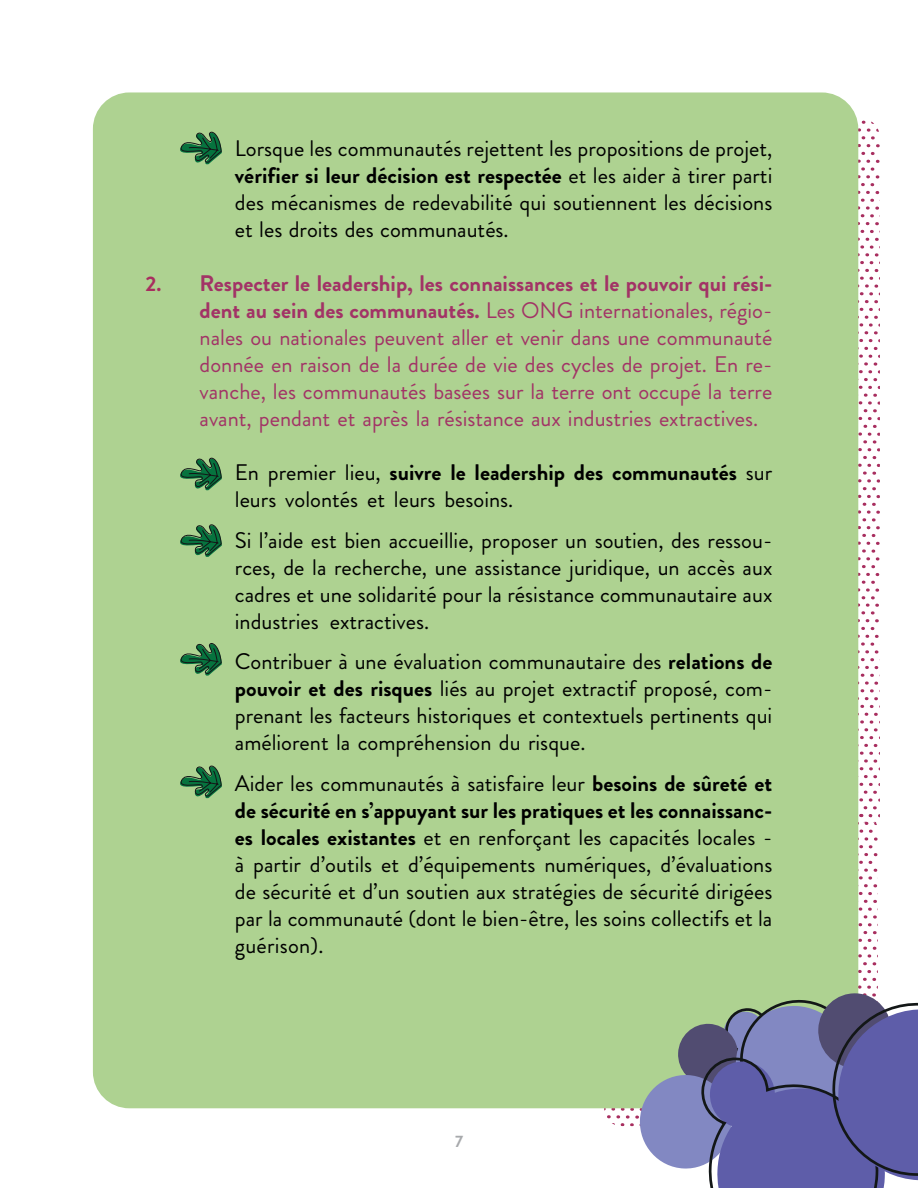
<style>
.page{position:relative;width:918px;height:1188px;background:#fff}
.page>*{position:absolute;margin:0;border:0;box-sizing:border-box;transform-origin:0 0}
.t1{font:22.5px/27px "Brandon Grotesque";color:#000;text-align:justify}
.t2{font:22.5px/27px "Brandon Grotesque";color:#a23366;text-align:justify}
.t3{font:700 16.5px "Brandon Grotesque";color:#a7a9ac}
.s1{font-weight:700}
.s2{font-weight:700;font-size:21px;color:#a82e5f}
</style>
<div class="page">
<div style="left:93px;top:92px;width:765px;height:1016px;background:#aed291;border-radius:36px"></div>
<svg style="left:604px;top:118px;width:314px;height:1070px"></svg>
<svg style="left:180px;top:131px;width:42px;height:34px"></svg>
<svg style="left:180px;top:457px;width:42px;height:34px"></svg>
<svg style="left:180px;top:524px;width:42px;height:33px"></svg>
<svg style="left:180px;top:643px;width:42px;height:33px"></svg>
<svg style="left:180px;top:765px;width:42px;height:34px"></svg>
<p class="t1" style="left:235px;top:135px;width:539px">Lorsque les communautés rejettent les propositions de projet, <span class="s1">vérifier si leur décision est respectée</span> et les aider à tirer parti des mécanismes de redevabilité qui soutiennent les décisions et les droits des communautés.</p>
<p class="t2" style="left:200px;top:270px;width:574px;text-indent:-54px"><span class="s2">2.</span> <span class="s1">Respecter le leadership, les connaissances et le pouvoir qui rési&shy;dent au sein des communautés.</span> Les ONG internationales, régio&shy;nales ou nationales peuvent aller et venir dans une communauté donnée en raison de la durée de vie des cycles de projet. En re&shy;vanche, les communautés basées sur la terre ont occupé la terre avant, pendant et après la résistance aux industries extractives.</p>
<p class="t1" style="left:235px;top:459px;width:539px">En premier lieu, <span class="s1">suivre le leadership des communautés</span> sur leurs volontés et leurs besoins.</p>
<p class="t1" style="left:235px;top:527px;width:539px">Si l’aide est bien accueillie, proposer un soutien, des ressou&shy;rces, de la recherche, une assistance juridique, un accès aux cadres et une solidarité pour la résistance communautaire aux industries extractives.</p>
<p class="t1" style="left:235px;top:648px;width:539px">Contribuer à une évaluation communautaire des <span class="s1">relations de pouvoir et des risques</span> liés au projet extractif proposé, com&shy;prenant les facteurs historiques et contextuels pertinents qui améliorent la compréhension du risque.</p>
<p class="t1" style="left:235px;top:770px;width:539px">Aider les communautés à satisfaire leur <span class="s1">besoins de sûreté et de sécurité en s’appuyant sur les pratiques et les connaissanc&shy;es locales existantes</span> et en renforçant les capacités locales - à partir d’outils et d’équipements numériques, d’évaluations de sécurité et d’un soutien aux stratégies de sécurité dirigées par la communauté (dont le bien-être, les soins collectifs et la guérison).</p>
<p class="t3" style="left:455px;top:1130px;width:9px">7</p>
</div>
